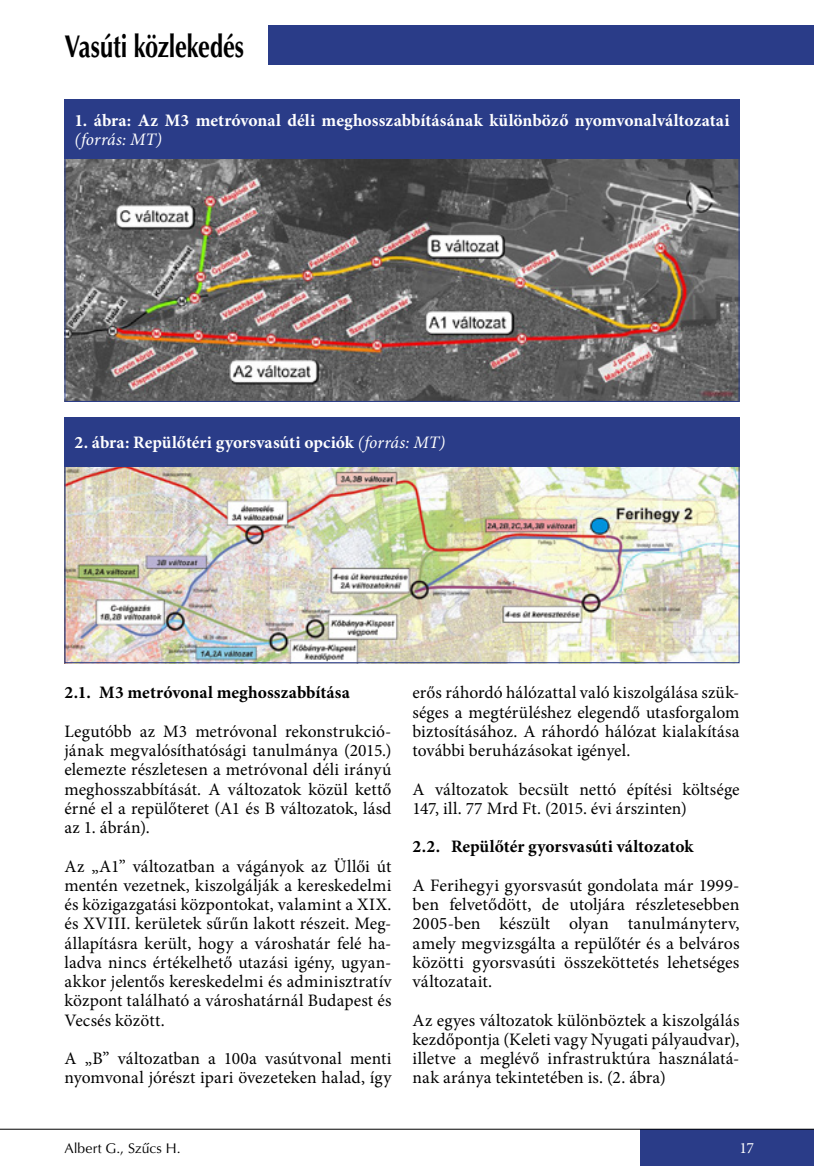
<style>
.page{position:relative;width:814px;height:1166px;background:#fff}
.page>*{position:absolute;margin:0;border:0;box-sizing:border-box;transform-origin:0 0}
.t1{font:700 31.5px "Optima CE";letter-spacing:-.005em;color:#000;scale:.75 1}
.t2{font:17.5px/19.2px "Minion Pro";letter-spacing:.005em;color:#000;text-align:justify}
.t3{font:700 17.5px/19.2px "Minion Pro";letter-spacing:.005em;color:#fff}
.t4{font:700 17.5px "Minion Pro";letter-spacing:.005em;color:#000}
.t5{font:15.75px "Minion Pro";color:#fff}
.t6{font:14px "Optima CE";color:#000}
.s1{font-weight:400;font-style:italic}
.s2{font-weight:700}
</style>
<div class="page">
<div style="left:268px;top:25px;width:546px;height:39px;background:#2a3c88"></div>
<div style="left:640px;top:1129px;width:174px;height:37px;background:#2a3c88"></div>
<hr style="left:0;top:1129px;width:814px;height:1px;background:#000">
<img style="left:66px;top:159px;width:671px;height:241px">
<img style="left:66px;top:467px;width:671px;height:194px">
<div style="left:64px;top:465px;width:675px;height:198px;border:1px solid #2a3c88"></div>
<div style="left:64px;top:99px;width:675px;height:60px;background:#2a3c88"></div>
<div style="left:64px;top:417px;width:675px;height:49px;background:#2a3c88"></div>
<h1 class="t1" style="left:64px;top:26px;width:241px">Vasúti közlekedés</h1>
<p class="t3" style="left:74px;top:110px;width:656px">1. ábra: Az M3 metróvonal déli meghosszabbításának különböző nyomvonalváltozatai <span class="s1">(forrás: MT)</span></p>
<p class="t3" style="left:74px;top:432px;width:372px">2. ábra: Repülőtéri gyorsvasúti opciók <span class="s1">(forrás: MT)</span></p>
<p class="t4" style="left:64px;top:680px;width:287px">2.1. M3 metróvonal meghosszabbítása</p>
<p class="t2" style="left:64px;top:722px;width:328px">Legutóbb az M3 metróvonal rekonstrukció&shy;jának megvalósíthatósági tanulmánya (2015.) elemezte részletesen a metróvonal déli irányú meghosszabbítását. A változatok közül kettő érné el a repülőteret (A1 és B változatok, lásd az 1. ábrán).</p>
<p class="t2" style="left:64px;top:856px;width:328px">Az „A1” változatban a vágányok az Üllői út mentén vezetnek, kiszolgálják a kereskedelmi és közigazgatási központokat, valamint a XIX. és XVIII. kerületek sűrűn lakott részeit. Meg&shy;állapításra került, hogy a városhatár felé ha&shy;ladva nincs értékelhető utazási igény, ugyan&shy;akkor jelentős kereskedelmi és adminisztratív központ található a városhatárnál Budapest és Vecsés között.</p>
<p class="t2" style="left:64px;top:1049px;width:328px">A „B” változatban a 100a vasútvonal menti nyomvonal jórészt ipari övezeteken halad, így</p>
<p class="t2" style="left:412px;top:683px;width:328px">erős ráhordó hálózattal való kiszolgálása szük&shy;séges a megtérüléshez elegendő utasforgalom biztosításához. A ráhordó hálózat kialakítása további beruházásokat igényel.</p>
<p class="t2" style="left:412px;top:779px;width:328px">A változatok becsült nettó építési költsége<br>147, ill. 77 Mrd Ft. (2015. évi árszinten)</p>
<p class="t2" style="left:412px;top:827px;width:328px;line-height:38.5px"><span class="s2">2.2. Repülőtér gyorsvasúti változatok<br></span>A Ferihegyi gyorsvasút gondolata már 1999-</p>
<p class="t2" style="left:412px;top:895px;width:328px">ben felvetődött, de utoljára részletesebben 2005-ben készült olyan tanulmányterv, amely megvizsgálta a repülőtér és a belváros közötti gyorsvasúti összeköttetés lehetséges változatait.</p>
<p class="t2" style="left:412px;top:1010px;width:328px">Az egyes változatok különböztek a kiszolgálás kezdőpontja (Keleti vagy Nyugati pályaudvar), illetve a meglévő infrastruktúra használatá&shy;nak aránya tekintetében is. (2. ábra)</p>
<p class="t6" style="left:64px;top:1139px;width:118px">Albert G., Szűcs H.</p>
<p class="t5" style="left:739px;top:1137px;width:16px">17</p>
</div>
